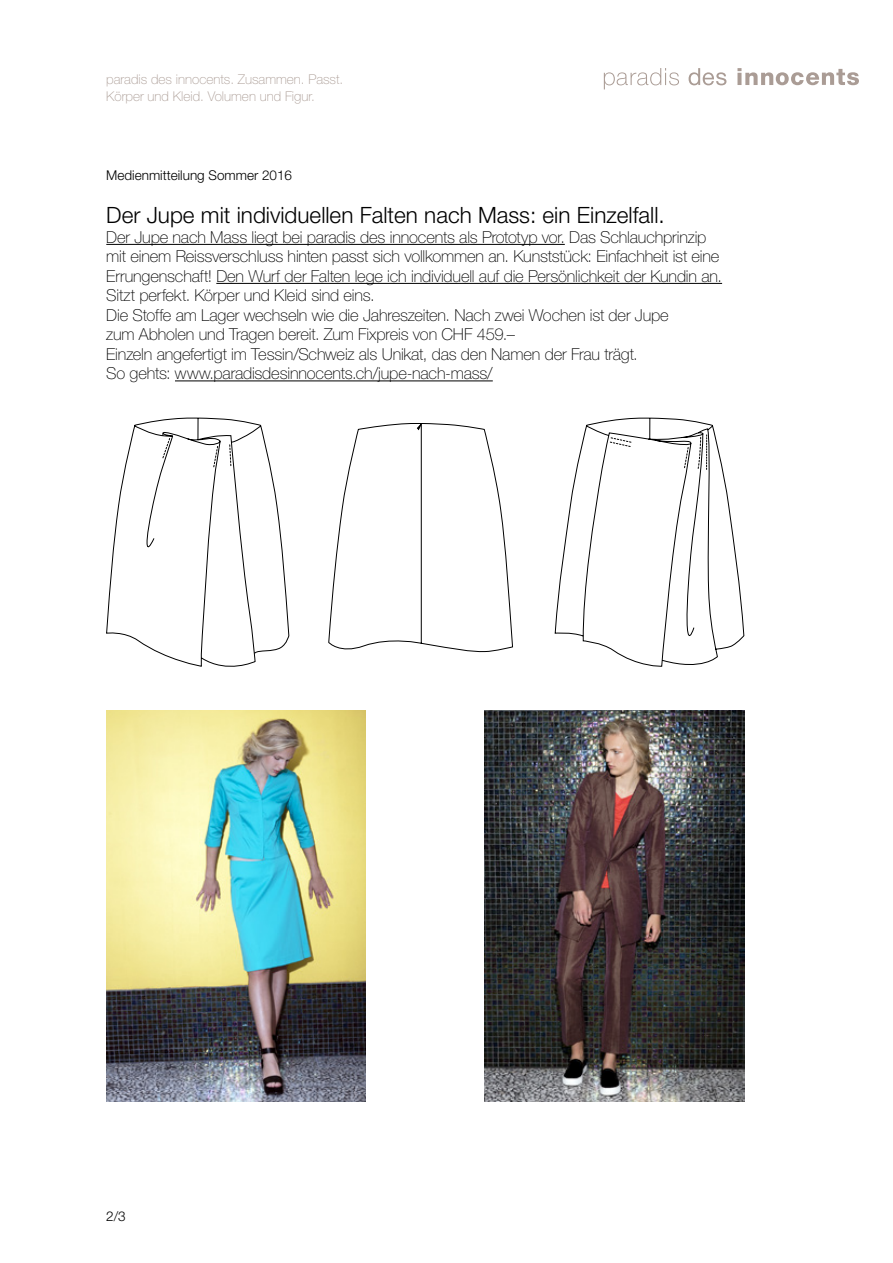
<style>
.page{position:relative;width:893px;height:1263px;background:#fff}
.page>*{position:absolute;margin:0;border:0;box-sizing:border-box;transform-origin:0 0}
.t1{font:300 22.5px "Helvetica Neue LT Std";color:#000}
.t2{font:100 16.5px/19.5px "Helvetica Neue LT Std";letter-spacing:-.01em;color:#000}
.t3{font:100 13.5px/16.5px "Helvetica Neue LT Std";color:#aa9c95}
.t4{font:300 13.5px "Helvetica Neue LT Std";color:#000}
</style>
<div class="page">
<svg style="left:604px;top:68px;width:255px;height:21px"></svg>
<hr style="left:106px;top:244px;width:459px;height:1px;background:#000">
<hr style="left:216px;top:283px;width:506px;height:1px;background:#000">
<hr style="left:175px;top:380px;width:318px;height:1px;background:#000">
<svg style="left:106px;top:417px;width:183px;height:250px"></svg>
<svg style="left:213px;top:446px;width:5px;height:21px"></svg>
<svg style="left:229px;top:444px;width:2px;height:22px"></svg>
<svg style="left:162px;top:433px;width:8px;height:25px"></svg>
<svg style="left:328px;top:423px;width:185px;height:230px"></svg>
<svg style="left:555px;top:418px;width:189px;height:249px"></svg>
<svg style="left:610px;top:437px;width:21px;height:10px"></svg>
<svg style="left:684px;top:447px;width:5px;height:21px"></svg>
<svg style="left:698px;top:435px;width:9px;height:34px"></svg>
<img style="left:106px;top:710px;width:260px;height:391px">
<img style="left:485px;top:710px;width:259px;height:391px">
<p class="t3" style="left:106px;top:71px;width:239px">paradis des innocents. Zusammen. Passt.<br>Körper und Kleid. Volumen und Figur.</p>
<p class="t4" style="left:106px;top:167px;width:187px">Medienmitteilung Sommer 2016</p>
<h1 class="t1" style="left:106px;top:201px;width:560px">Der Jupe mit individuellen Falten nach Mass: ein Einzelfall.</h1>
<p class="t2" style="left:106px;top:227px;width:617px">Der Jupe nach Mass liegt bei paradis des innocents als Prototyp vor. Das Schlauchprinzip mit einem Reissverschluss hinten passt sich vollkommen an. Kunststück: Einfachheit ist eine Errungenschaft! Den Wurf der Falten lege ich individuell auf die Persönlichkeit der Kundin an.<br>Sitzt perfekt. Körper und Kleid sind eins.<br>Die Stoffe am Lager wechseln wie die Jahreszeiten. Nach zwei Wochen ist der Jupe<br>zum Abholen und Tragen bereit. Zum Fixpreis von CHF 459.–<br>Einzeln angefertigt im Tessin/Schweiz als Unikat, das den Namen der Frau trägt.<br>So gehts: www.paradisdesinnocents.ch/jupe-nach-mass/</p>
<p class="t4" style="left:106px;top:1208px;width:21px">2/3</p>
</div>
